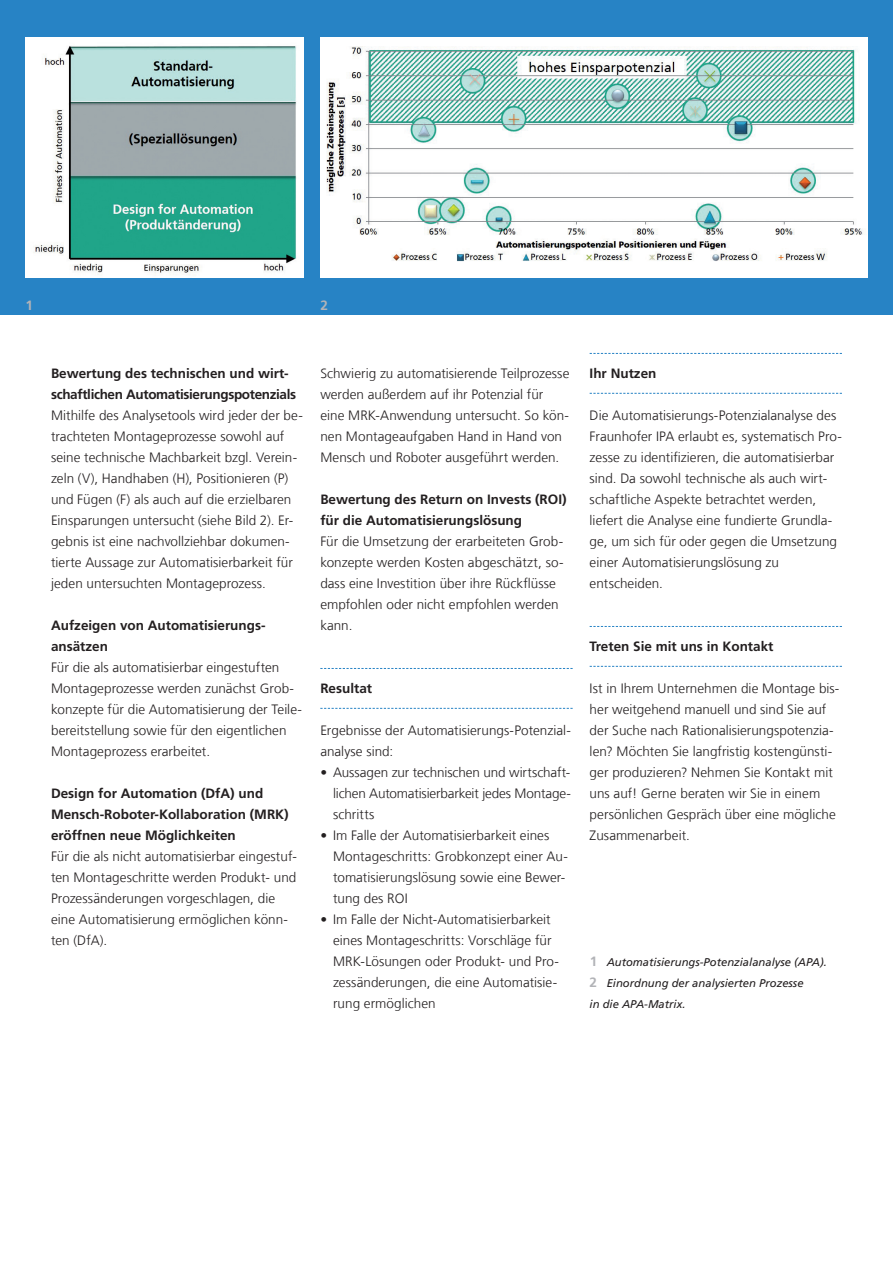
<style>
.page{position:relative;width:893px;height:1263px;background:#fff}
.page>*{position:absolute;margin:0;border:0;box-sizing:border-box;transform-origin:0 0}
._06_Fließtext_45{font:300 13.5px/21px "Frutiger LT Com";letter-spacing:.005em;color:#231f20}
._07_Zwischenüberschr{font:700 13.5px/21px "Frutiger LT Com";color:#231f20}
._07_Zwischenüberschr-2{font:700 13.5px/21px "Frutiger LT Com";letter-spacing:-.025em;color:#231f20}
._08_Kolumne_65{font:700 13.5px "Frutiger LT Com";color:#b2b3b7}
._05_Marginalie_Bildu{font:italic 11.25px/21px "Frutiger LT Com";color:#231f20}
.s1{font-weight:700;font-style:normal;font-size:13.5px;color:#b2b3b7}
</style>
<div class="page">
<div style="left:0;top:0;width:893px;height:315px;background:#2783c5"></div>
<svg style="left:590px;top:353px;width:252px;height:1px"></svg>
<svg style="left:590px;top:393px;width:252px;height:1px"></svg>
<svg style="left:590px;top:626px;width:252px;height:1px"></svg>
<svg style="left:590px;top:666px;width:252px;height:1px"></svg>
<svg style="left:320px;top:668px;width:253px;height:1px"></svg>
<svg style="left:320px;top:708px;width:253px;height:1px"></svg>
<img style="left:26px;top:37px;width:277px;height:240px">
<div style="left:320px;top:37px;width:547px;height:241px;background:#fff"></div>
<img style="left:326px;top:47px;width:537px;height:215px">
<p class="_08_Kolumne_65" style="left:26px;top:298px;width:9px">1</p>
<p class="_08_Kolumne_65" style="left:320px;top:298px;width:9px">2</p>
<p class="_07_Zwischenüberschr-2" style="left:51px;top:363px;width:247px">Bewertung des technischen und wirt&shy;schaftlichen Automatisierungspotenzials</p>
<p class="_06_Fließtext_45" style="left:51px;top:405px;width:253px">Mithilfe des Analysetools wird jeder der be&shy;trachteten Montageprozesse sowohl auf seine technische Machbarkeit bzgl. Verein&shy;zeln (V), Handhaben (H), Positionieren (P) und Fügen (F) als auch auf die erzielbaren Einsparungen untersucht (siehe Bild 2). Er&shy;gebnis ist eine nachvollziehbar dokumen&shy;tierte Aussage zur Automatisierbarkeit für jeden untersuchten Montageprozess.</p>
<p class="_07_Zwischenüberschr" style="left:51px;top:615px;width:216px">Aufzeigen von Automatisierungs&shy;ansätzen</p>
<p class="_06_Fließtext_45" style="left:51px;top:657px;width:253px">Für die als automatisierbar eingestuften<br>Montageprozesse werden zunächst Grob&shy;konzepte für die Automatisierung der Teile-</p>
<p class="_06_Fließtext_45" style="left:51px;top:720px;width:237px">bereitstellung sowie für den eigentlichen<br>Montageprozess erarbeitet.</p>
<p class="_07_Zwischenüberschr" style="left:51px;top:783px;width:239px">Design for Automation (DfA) und<br>Mensch-Roboter-Kollaboration (MRK) eröffnen neue Möglichkeiten</p>
<p class="_06_Fließtext_45" style="left:51px;top:846px;width:247px">Für die als nicht automatisierbar eingestuf&shy;ten Montageschritte werden Produkt- und Prozessänderungen vorgeschlagen, die eine Automatisierung ermöglichen könn&shy;ten (DfA).</p>
<p class="_06_Fließtext_45" style="left:320px;top:363px;width:251px">Schwierig zu automatisierende Teilprozesse werden außerdem auf ihr Potenzial für eine MRK-Anwendung untersucht. So kön&shy;nen Montageaufgaben Hand in Hand von Mensch und Roboter ausgeführt werden.</p>
<p class="_07_Zwischenüberschr" style="left:320px;top:489px;width:248px">Bewertung des Return on Invests (ROI) für die Automatisierungslösung</p>
<p class="_06_Fließtext_45" style="left:320px;top:531px;width:245px">Für die Umsetzung der erarbeiteten Grob&shy;konzepte werden Kosten abgeschätzt, so&shy;dass eine Investition über ihre Rückflüsse empfohlen oder nicht empfohlen werden kann.</p>
<p class="_07_Zwischenüberschr" style="left:320px;top:678px;width:53px">Resultat</p>
<p class="_06_Fließtext_45" style="left:320px;top:720px;width:252px">Ergebnisse der Automatisierungs-Potenzial&shy;analyse sind:</p>
<p class="_06_Fließtext_45" style="left:333px;top:762px;width:239px;text-align:justify;text-indent:-13px">• Aussagen zur technischen und wirtschaft&shy;lichen Automatisierbarkeit jedes Montage&shy;schritts</p>
<p class="_06_Fließtext_45" style="left:333px;top:825px;width:236px;text-indent:-13px">• Im Falle der Automatisierbarkeit eines Montageschritts: Grobkonzept einer Au&shy;tomatisierungslösung sowie eine Bewer&shy;tung des ROI</p>
<p class="_06_Fließtext_45" style="left:333px;top:909px;width:227px;text-indent:-13px">• Im Falle der Nicht-Automatisierbarkeit eines Montageschritts: Vorschläge für MRK-Lösungen oder Produkt- und Pro&shy;zessänderungen, die eine Automatisie&shy;rung ermöglichen</p>
<p class="_07_Zwischenüberschr" style="left:590px;top:363px;width:68px">Ihr Nutzen</p>
<p class="_06_Fließtext_45" style="left:590px;top:405px;width:254px">Die Automatisierungs-Potenzialanalyse des Fraunhofer IPA erlaubt es, systematisch Pro&shy;zesse zu identifizieren, die automatisierbar sind. Da sowohl technische als auch wirt&shy;schaftliche Aspekte betrachtet werden, liefert die Analyse eine fundierte Grundla&shy;ge, um sich für oder gegen die Umsetzung einer Automatisierungslösung zu entscheiden.</p>
<p class="_07_Zwischenüberschr" style="left:590px;top:636px;width:185px">Treten Sie mit uns in Kontakt</p>
<p class="_06_Fließtext_45" style="left:590px;top:678px;width:251px">Ist in Ihrem Unternehmen die Montage bis&shy;her weitgehend manuell und sind Sie auf der Suche nach Rationalisierungspotenzia&shy;len? Möchten Sie langfristig kostengünsti&shy;ger produzieren? Nehmen Sie Kontakt mit uns auf! Gerne beraten wir Sie in einem persönlichen Gespräch über eine mögliche Zusammenarbeit.</p>
<p class="_05_Marginalie_Bildu" style="left:590px;top:952px;width:239px"><span class="s1">1</span> Automatisierungs-Potenzialanalyse (APA).</p>
<p class="_05_Marginalie_Bildu" style="left:590px;top:973px;width:215px"><span class="s1">2</span> Einordnung der analysierten Prozesse in die APA-Matrix.</p>
</div>
